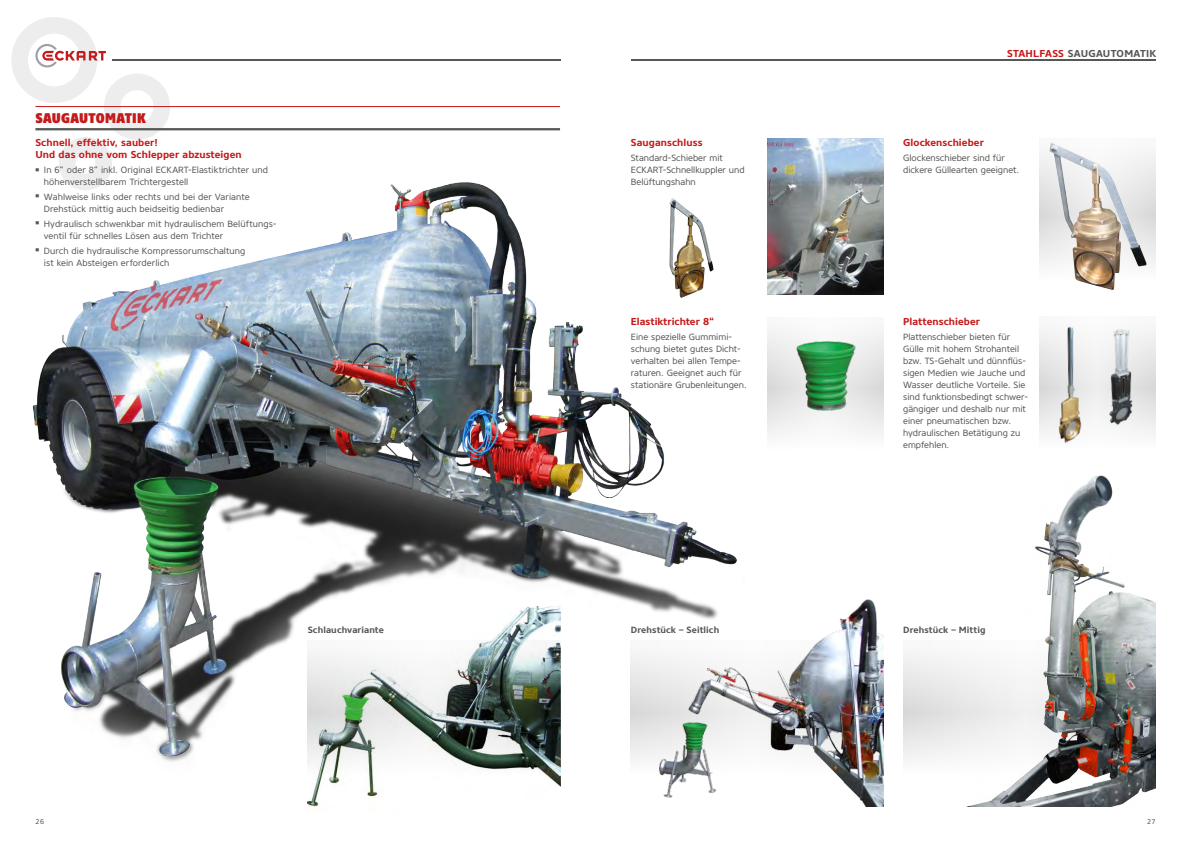
<style>
.page{position:relative;width:1191px;height:842px;background:#fff}
.page>*{position:absolute;margin:0;border:0;box-sizing:border-box;transform-origin:0 0}
.t1{font:900 14px "Core Sans NR97 Cn";letter-spacing:.02em;color:#c51a1b}
.t2{font:700 10px/12px "Core Sans NR65";letter-spacing:.005em;color:#c51a1b}
.t3{font:700 10px "Core Sans NR65";letter-spacing:.025em;color:#575756}
.t4{font:9px/12px "Core Sans NR45";color:#575756}
.t5{font:700 9px "Core Sans NR65";letter-spacing:.01em;color:#575756}
.t6{font:7px "Core Sans NR45";color:#575756}
.s1{color:#c51a1b}
</style>
<div class="page">
<div style="left:902px;top:641px;width:254px;height:135px;background:#575756;opacity:.16"></div>
<hr style="left:112px;top:59px;width:448px;height:2px;background:#575756">
<hr style="left:631px;top:59px;width:524px;height:2px;background:#575756">
<svg style="left:11px;top:17px;width:159px;height:118px"></svg>
<hr style="left:35px;top:128px;width:525px;height:2px;background:#575756">
<hr style="left:35px;top:106px;width:525px;height:1px;background:#c51a1b">
<div style="left:1038px;top:316px;width:118px;height:134px;background:#fafafa"></div>
<div style="left:1038px;top:138px;width:118px;height:143px;background:#575756;opacity:.16"></div>
<img style="left:954px;top:476px;width:201px;height:330px">
<img style="left:770px;top:139px;width:113px;height:156px">
<img style="left:1043px;top:138px;width:108px;height:152px">
<img style="left:1039px;top:326px;width:41px;height:117px">
<img style="left:32px;top:135px;width:738px;height:652px">
<div style="left:766px;top:317px;width:118px;height:134px;background:#575756;opacity:.16"></div>
<img style="left:792px;top:340px;width:66px;height:71px">
<img style="left:659px;top:599px;width:224px;height:207px">
<img style="left:308px;top:606px;width:252px;height:203px">
<img style="left:1078px;top:326px;width:78px;height:105px">
<h1 class="t1" style="left:35px;top:109px;width:112px">SAUGAUTOMATIK</h1>
<p class="t2" style="left:35px;top:137px;width:208px">Schnell, effektiv, sauber!<br>Und das ohne vom Schlepper abzusteigen</p>
<p class="t4" style="left:44px;top:164px;width:225px;text-indent:-9px"><sup>■</sup> In 6“ oder 8“ inkl. Original ECKART-Elastiktrichter und höhenverstellbarem Trichtergestell</p>
<p class="t4" style="left:44px;top:191px;width:207px;text-indent:-9px"><sup>■</sup> Wahlweise links oder rechts und bei der Variante<br>Drehstück mittig auch beidseitig bedienbar</p>
<p class="t4" style="left:44px;top:218px;width:234px;text-indent:-9px"><sup>■</sup> Hydraulisch schwenkbar mit hydraulischem Belüftungs&shy;ventil für schnelles Lösen aus dem Trichter</p>
<p class="t4" style="left:44px;top:244px;width:203px;text-indent:-9px"><sup>■</sup> Durch die hydraulische Kompressorumschaltung ist kein Absteigen erforderlich</p>
<p class="t5" style="left:308px;top:624px;width:78px">Schlauchvariante</p>
<p class="t2" style="left:631px;top:137px;width:73px">Sauganschluss</p>
<p class="t4" style="left:631px;top:152px;width:115px">Standard-Schieber mit<br>ECKART-Schnellkuppler und<br>Belüftungshahn</p>
<p class="t2" style="left:631px;top:315px;width:85px">Elastiktrichter 8“</p>
<p class="t4" style="left:631px;top:331px;width:117px">Eine spezielle Gummimi&shy;schung bietet gutes Dicht&shy;verhalten bei allen Tempe&shy;raturen. Geeignet auch für stationäre Grubenleitungen.</p>
<p class="t3" style="left:1007px;top:47px;width:151px"><span class="s1">STAHLFASS</span> SAUGAUTOMATIK</p>
<p class="t2" style="left:903px;top:137px;width:82px">Glockenschieber</p>
<p class="t4" style="left:903px;top:152px;width:118px">Glockenschieber sind für dickere Güllearten geeignet.</p>
<p class="t2" style="left:903px;top:315px;width:78px">Plattenschieber</p>
<p class="t4" style="left:903px;top:331px;width:126px">Plattenschieber bieten für<br>Gülle mit hohem Strohanteil bzw. TS-Gehalt und dünnflüs&shy;sigen Medien wie Jauche und<br>Wasser deutliche Vorteile. Sie sind funktionsbedingt schwer&shy;gängiger und deshalb nur mit einer pneumatischen bzw. hydraulischen Betätigung zu empfehlen.</p>
<p class="t5" style="left:631px;top:624px;width:90px">Drehstück – Seitlich</p>
<p class="t5" style="left:903px;top:624px;width:84px">Drehstück – Mittig</p>
<p class="t6" style="left:35px;top:816px;width:10px">26</p>
<p class="t6" style="left:1147px;top:816px;width:10px">27</p>
</div>
